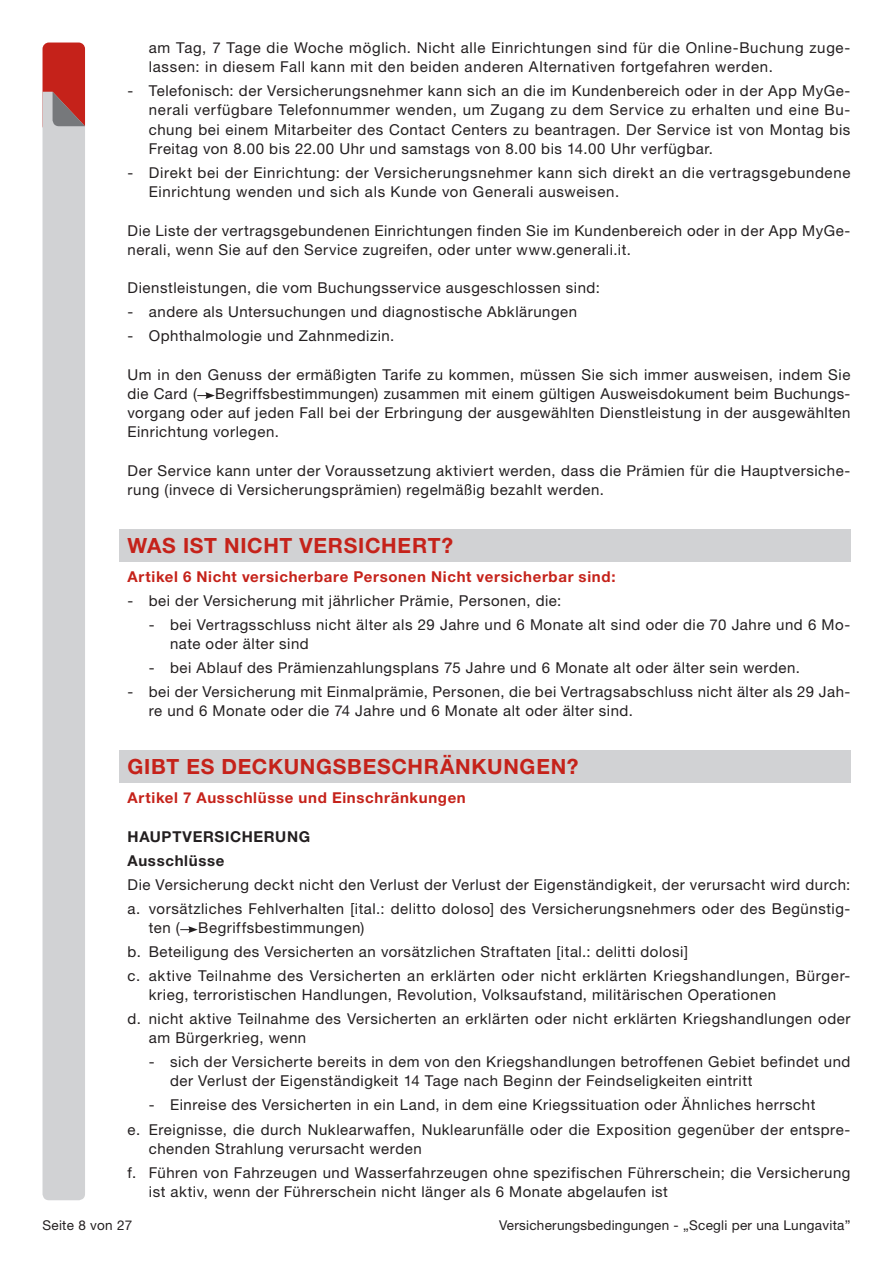
<style>
.page{position:relative;width:893px;height:1263px;background:#fff}
.page>*{position:absolute;margin:0;border:0;box-sizing:border-box;transform-origin:0 0}
.Titolo_Capitolo{font:700 21px "Helvetica Neue LT Std";letter-spacing:.035em;color:#c5221a}
.Testi{font:15px/19.2px "Helvetica Neue LT Std";letter-spacing:.035em;color:#231f20}
.Titoletto_rosso_primo{font:700 15px "Helvetica Neue LT Std";letter-spacing:.045em;color:#c5221a}
.Testi_primo_paragrafo{font:15px "Helvetica Neue LT Std";letter-spacing:.035em;color:#231f20}
.Titoletto_nero{font:700 15px "Helvetica Neue LT Std";letter-spacing:.045em;color:#231f20}
.Testi_primo_paragrafo-2{font:700 15px "Helvetica Neue LT Std";letter-spacing:.045em;color:#231f20}
.t1{font:13.5px "Helvetica Neue LT Std";letter-spacing:.02em;color:#231f20}
</style>
<div class="page">
<div style="left:43px;top:43px;width:42px;height:89px;background:#c5221a;border-radius:6px"></div>
<div style="left:43px;top:92px;width:42px;height:1108px;background:#d1d2d4"></div>
<svg style="left:53px;top:92px;width:32px;height:34px"></svg>
<div style="left:119px;top:530px;width:731px;height:32px;background:#d1d2d4"></div>
<div style="left:119px;top:751px;width:731px;height:32px;background:#d1d2d4"></div>
<svg style="left:197px;top:392px;width:18px;height:7px"></svg>
<svg style="left:180px;top:926px;width:18px;height:7px"></svg>
<p class="Testi" style="left:149px;top:38px;width:703px">am Tag, 7 Tage die Woche möglich. Nicht alle Einrichtungen sind für die Online-Buchung zuge&shy;lassen: in diesem Fall kann mit den beiden anderen Alternativen fortgefahren werden.</p>
<p class="Testi" style="left:149px;top:81px;width:703px;text-align:justify;text-indent:-21px">- Telefonisch: der Versicherungsnehmer kann sich an die im Kundenbereich oder in der App MyGe&shy;nerali verfügbare Telefonnummer wenden, um Zugang zu dem Service zu erhalten und eine Bu&shy;chung bei einem Mitarbeiter des Contact Centers zu beantragen. Der Service ist von Montag bis Freitag von 8.00 bis 22.00 Uhr und samstags von 8.00 bis 14.00 Uhr verfügbar.</p>
<p class="Testi" style="left:149px;top:163px;width:703px;text-indent:-21px">- Direkt bei der Einrichtung: der Versicherungsnehmer kann sich direkt an die vertragsgebundene<br>Einrichtung wenden und sich als Kunde von Generali ausweisen.</p>
<p class="Testi" style="left:128px;top:220px;width:724px">Die Liste der vertragsgebundenen Einrichtungen finden Sie im Kundenbereich oder in der App MyGe&shy;nerali, wenn Sie auf den Service zugreifen, oder unter www.generali.it.</p>
<p class="Testi" style="left:128px;top:278px;width:474px">Dienstleistungen, die vom Buchungsservice ausgeschlossen sind:</p>
<p class="Testi" style="left:128px;top:302px;width:451px">- andere als Untersuchungen und diagnostische Abklärungen</p>
<p class="Testi" style="left:128px;top:326px;width:268px">- Ophthalmologie und Zahnmedizin.</p>
<p class="Testi" style="left:128px;top:365px;width:724px;text-align:justify">Um in den Genuss der ermäßigten Tarife zu kommen, müssen Sie sich immer ausweisen, indem Sie die Card ( Begriffsbestimmungen) zusammen mit einem gültigen Ausweisdokument beim Buchungs&shy;vorgang oder auf jeden Fall bei der Erbringung der ausgewählten Dienstleistung in der ausgewählten Einrichtung vorlegen.</p>
<p class="Testi" style="left:128px;top:461px;width:724px">Der Service kann unter der Voraussetzung aktiviert werden, dass die Prämien für die Hauptversiche&shy;rung (invece di Versicherungsprämien) regelmäßig bezahlt werden.</p>
<p class="Titolo_Capitolo" style="left:128px;top:533px;width:327px">WAS IST NICHT VERSICHERT?</p>
<p class="Titoletto_rosso_primo" style="left:128px;top:567px;width:489px">Artikel 6 Nicht versicherbare Personen Nicht versicherbar sind:</p>
<p class="Testi" style="left:128px;top:591px;width:435px">- bei der Versicherung mit jährlicher Prämie, Personen, die:</p>
<p class="Testi" style="left:170px;top:615px;width:682px;text-indent:-21px">- bei Vertragsschluss nicht älter als 29 Jahre und 6 Monate alt sind oder die 70 Jahre und 6 Mo&shy;nate oder älter sind</p>
<p class="Testi" style="left:149px;top:658px;width:653px">- bei Ablauf des Prämienzahlungsplans 75 Jahre und 6 Monate alt oder älter sein werden.</p>
<p class="Testi" style="left:149px;top:682px;width:703px;text-indent:-21px">- bei der Versicherung mit Einmalprämie, Personen, die bei Vertragsabschluss nicht älter als 29 Jah&shy;re und 6 Monate oder die 74 Jahre und 6 Monate alt oder älter sind.</p>
<p class="Titolo_Capitolo" style="left:128px;top:754px;width:452px">GIBT ES DECKUNGSBESCHRÄNKUNGEN?</p>
<p class="Titoletto_rosso_primo" style="left:128px;top:789px;width:340px">Artikel 7 Ausschlüsse und Einschränkungen</p>
<p class="Titoletto_nero" style="left:128px;top:827px;width:184px">HAUPTVERSICHERUNG</p>
<p class="Testi_primo_paragrafo-2" style="left:128px;top:851px;width:98px">Ausschlüsse</p>
<p class="Testi_primo_paragrafo" style="left:128px;top:876px;width:724px">Die Versicherung deckt nicht den Verlust der Verlust der Eigenständigkeit, der verursacht wird durch:</p>
<p class="Testi" style="left:149px;top:899px;width:703px;text-indent:-21px">a. vorsätzliches Fehlverhalten [ital.: delitto doloso] des Versicherungsnehmers oder des Begünstig&shy;ten ( Begriffsbestimmungen)</p>
<p class="Testi" style="left:128px;top:942px;width:562px">b. Beteiligung des Versicherten an vorsätzlichen Straftaten [ital.: delitti dolosi]</p>
<p class="Testi" style="left:149px;top:966px;width:703px;text-indent:-21px">c. aktive Teilnahme des Versicherten an erklärten oder nicht erklärten Kriegshandlungen, Bürger&shy;krieg, terroristischen Handlungen, Revolution, Volksaufstand, militärischen Operationen</p>
<p class="Testi" style="left:149px;top:1009px;width:703px;text-indent:-21px">d. nicht aktive Teilnahme des Versicherten an erklärten oder nicht erklärten Kriegshandlungen oder am Bürgerkrieg, wenn</p>
<p class="Testi" style="left:170px;top:1052px;width:682px;text-indent:-21px">- sich der Versicherte bereits in dem von den Kriegshandlungen betroffenen Gebiet befindet und der Verlust der Eigenständigkeit 14 Tage nach Beginn der Feindseligkeiten eintritt</p>
<p class="Testi" style="left:149px;top:1095px;width:668px">- Einreise des Versicherten in ein Land, in dem eine Kriegssituation oder Ähnliches herrscht</p>
<p class="Testi" style="left:149px;top:1119px;width:703px;text-indent:-21px">e. Ereignisse, die durch Nuklearwaffen, Nuklearunfälle oder die Exposition gegenüber der entspre&shy;chenden Strahlung verursacht werden</p>
<p class="Testi" style="left:149px;top:1162px;width:703px;text-indent:-21px">f. Führen von Fahrzeugen und Wasserfahrzeugen ohne spezifischen Führerschein; die Versicherung ist aktiv, wenn der Führerschein nicht länger als 6 Monate abgelaufen ist</p>
<p class="t1" style="left:43px;top:1217px;width:91px">Seite 8 von 27</p>
<p class="t1" style="left:499px;top:1217px;width:353px">Versicherungsbedingungen - „Scegli per una Lungavita”</p>
</div>
